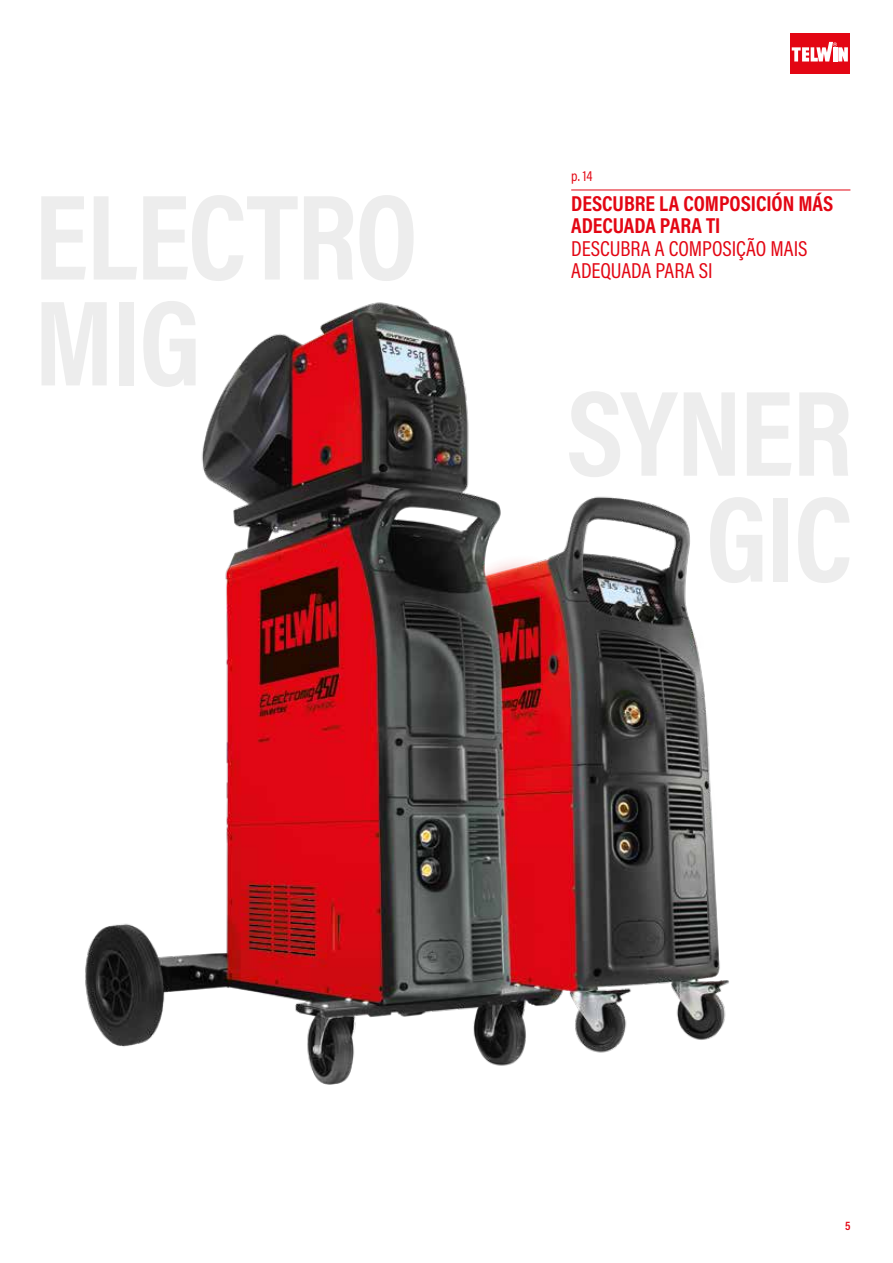
<style>
.page{position:relative;width:893px;height:1263px;background:#fff}
.page>*{position:absolute;margin:0;border:0;box-sizing:border-box;transform-origin:0 0}
.t1{font:700 21.75px/22.4px "Acumin Pro Cond";color:#e30613}
.t2{font:21.75px/22.4px "Acumin Pro Cond";letter-spacing:-.005em;color:#e30613}
.t3{font:14.7px "Acumin Pro Cond";color:#e30613}
.t4{font:600 12.45px "Acumin Pro Cond";color:#e30613}
</style>
<div class="page">
<img style="left:85px;top:302px;width:644px;height:783px">
<hr style="left:571px;top:190px;width:279px;height:1px;background:#e30613">
<div style="left:790px;top:34px;width:59px;height:40px;background:#e30613"></div>
<svg style="left:792px;top:42px;width:56px;height:20px"></svg>
<p class="t3" style="left:571px;top:166px;width:23px">p. 14</p>
<p class="t1" style="left:571px;top:192px;width:264px">DESCUBRE LA COMPOSICIÓN MÁS<br>ADECUADA PARA TI</p>
<p class="t2" style="left:571px;top:237px;width:238px">DESCUBRA A COMPOSIÇÃO MAIS<br>ADEQUADA PARA SI</p>
<p class="t4" style="left:845px;top:1217px;width:7px">5</p>
</div>
